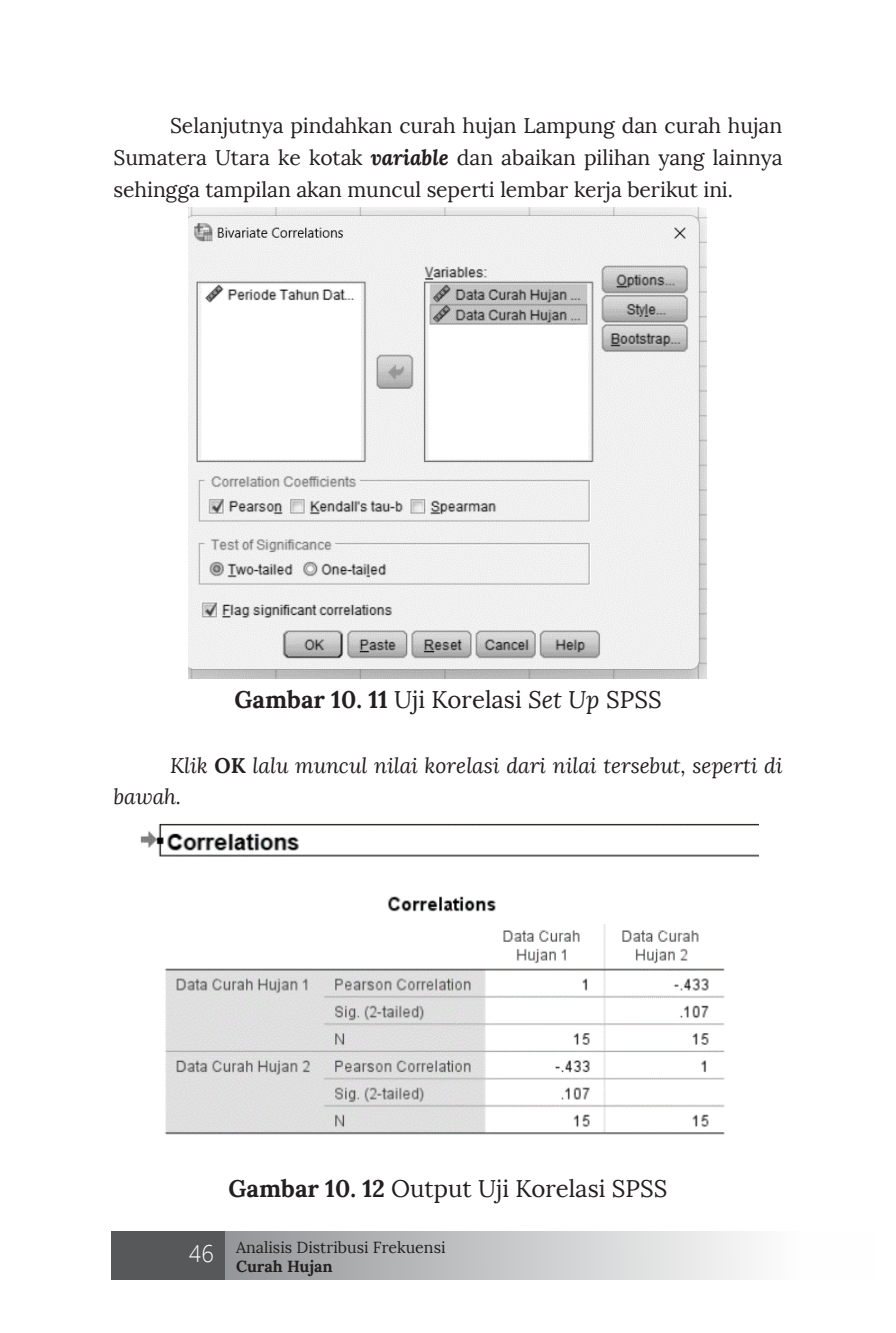
<style>
.page{position:relative;width:896px;height:1333px;background:#fff}
.page>*{position:absolute;margin:0;border:0;box-sizing:border-box;transform-origin:0 0}
.t1{font:24px "Lora";color:#231f20}
.t2{font:300 24px "Segoe UI";color:#fff}
.t3{font:21.2px/31.8px "Lora";color:#231f20;text-align:justify}
.t4{font:italic 21.2px/31.2px "Lora";color:#231f20}
.t5{font:16px "Lora";color:#231f20}
.t6{font:700 16px "Lora";color:#231f20}
.s1{font-weight:700;font-style:italic}
.s2{font-weight:700}
.s3{font-style:italic}
.s4{font-weight:700;font-style:normal}
</style>
<div class="page">
<svg style="left:225px;top:1231px;width:527px;height:48px;background:#c3c4c6"></svg>
<div style="left:111px;top:1230px;width:114px;height:49px;background:#57585a"></div>
<img style="left:189px;top:208px;width:517px;height:470px">
<img style="left:140px;top:823px;width:618px;height:312px">
<p class="t3" style="left:113px;top:110px;width:671px;text-indent:57px">Selanjutnya pindahkan curah hujan Lampung dan curah hujan Sumatera Utara ke kotak <span class="s1">variable</span> dan abaikan pilihan yang lainnya sehingga tampilan akan muncul seperti lembar kerja berikut ini.</p>
<p class="t1" style="left:235px;top:684px;width:428px"><span class="s2">Gambar 10. 11</span> Uji Korelasi <span class="s3">Set Up</span> SPSS</p>
<p class="t4" style="left:113px;top:750px;width:671px;text-indent:57px">Klik <span class="s4">OK</span> lalu muncul nilai korelasi dari nilai tersebut, seperti di bawah.</p>
<p class="t2" style="left:189px;top:1236px;width:26px">46</p>
<p class="t1" style="left:229px;top:1173px;width:440px"><span class="s2">Gambar 10. 12</span> Output Uji Korelasi SPSS</p>
<p class="t5" style="left:236px;top:1236px;width:211px">Analisis Distribusi Frekuensi</p>
<p class="t6" style="left:236px;top:1255px;width:98px">Curah Hujan</p>
</div>
